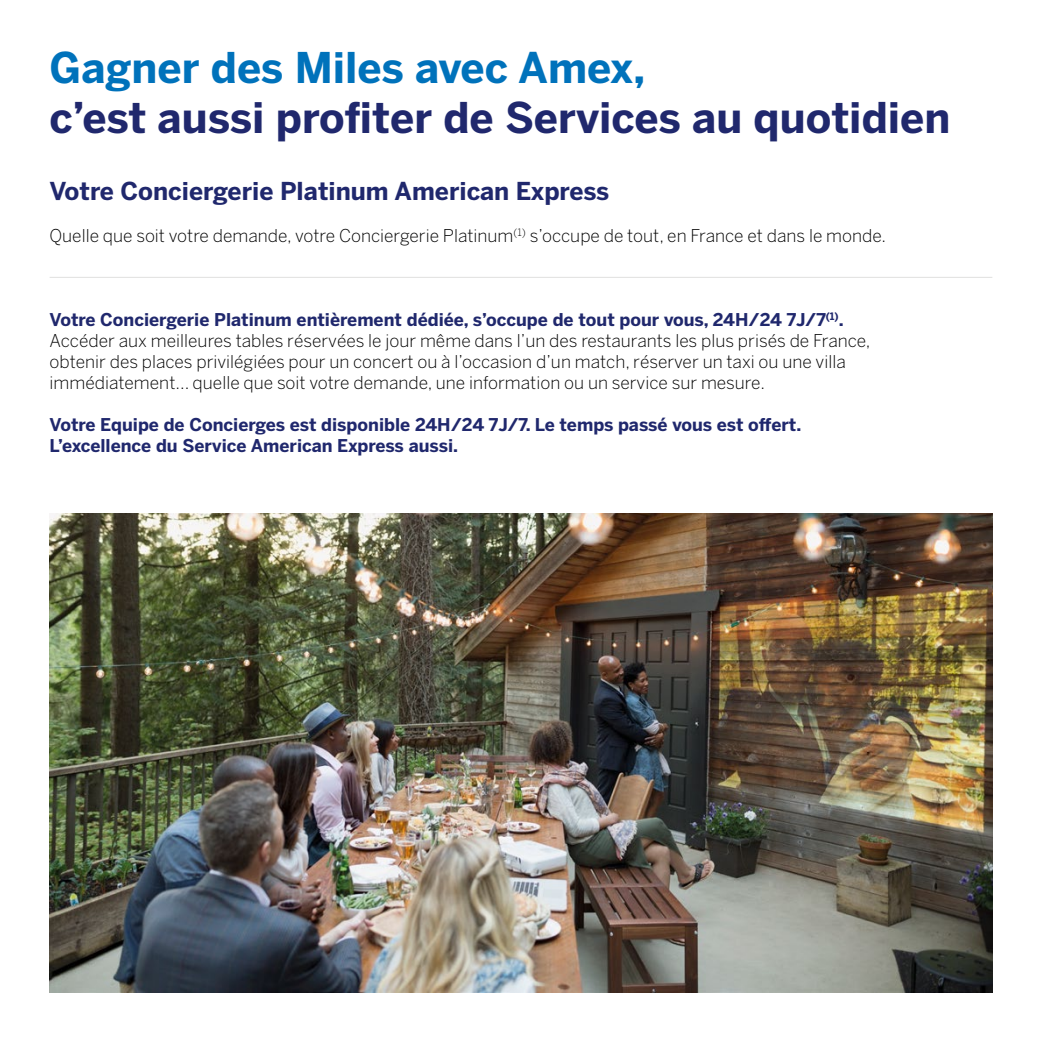
<style>
.page{position:relative;width:1042px;height:1042px;background:#fff}
.page>*{position:absolute;margin:0;border:0;box-sizing:border-box;transform-origin:0 0}
.t1{font:700 42px/50.4px "Benton Sans";color:#20286d}
.t2{font:700 24.5px "Benton Sans";color:#20286d}
.t3{font:300 17.5px/21px "Benton Sans";color:#000}
.t4{font:700 17.5px/21px "Benton Sans";color:#20286d}
.s1{color:#0072bb}
</style>
<div class="page">
<img style="left:50px;top:513px;width:942px;height:479px">
<hr style="left:50px;top:277px;width:942px;height:1px;background:#e0e0df">
<p class="t1" style="left:50px;top:42px;width:902px"><span class="s1">Gagner des Miles avec Amex,<br></span>c’est aussi profiter de Services au quotidien</p>
<p class="t2" style="left:50px;top:177px;width:561px">Votre Conciergerie Platinum American Express</p>
<p class="t3" style="left:50px;top:225px;width:838px">Quelle que soit votre demande, votre Conciergerie Platinum<sup>(1)</sup> s’occupe de tout, en France et dans le monde.</p>
<p class="t4" style="left:50px;top:309px;width:795px">Votre Conciergerie Platinum entièrement dédiée, s’occupe de tout pour vous, 24H/24 7J/7<sup>(1)</sup>.</p>
<p class="t3" style="left:50px;top:330px;width:822px">Accéder aux meilleures tables réservées le jour même dans l’un des restaurants les plus prisés de France, obtenir des places privilégiées pour un concert ou à l’occasion d’un match, réserver un taxi ou une villa immédiatement... quelle que soit votre demande, une information ou un service sur mesure.</p>
<p class="t4" style="left:50px;top:414px;width:753px">Votre Equipe de Concierges est disponible 24H/24 7J/7. Le temps passé vous est offert.<br>L’excellence du Service American Express aussi.</p>
</div>
